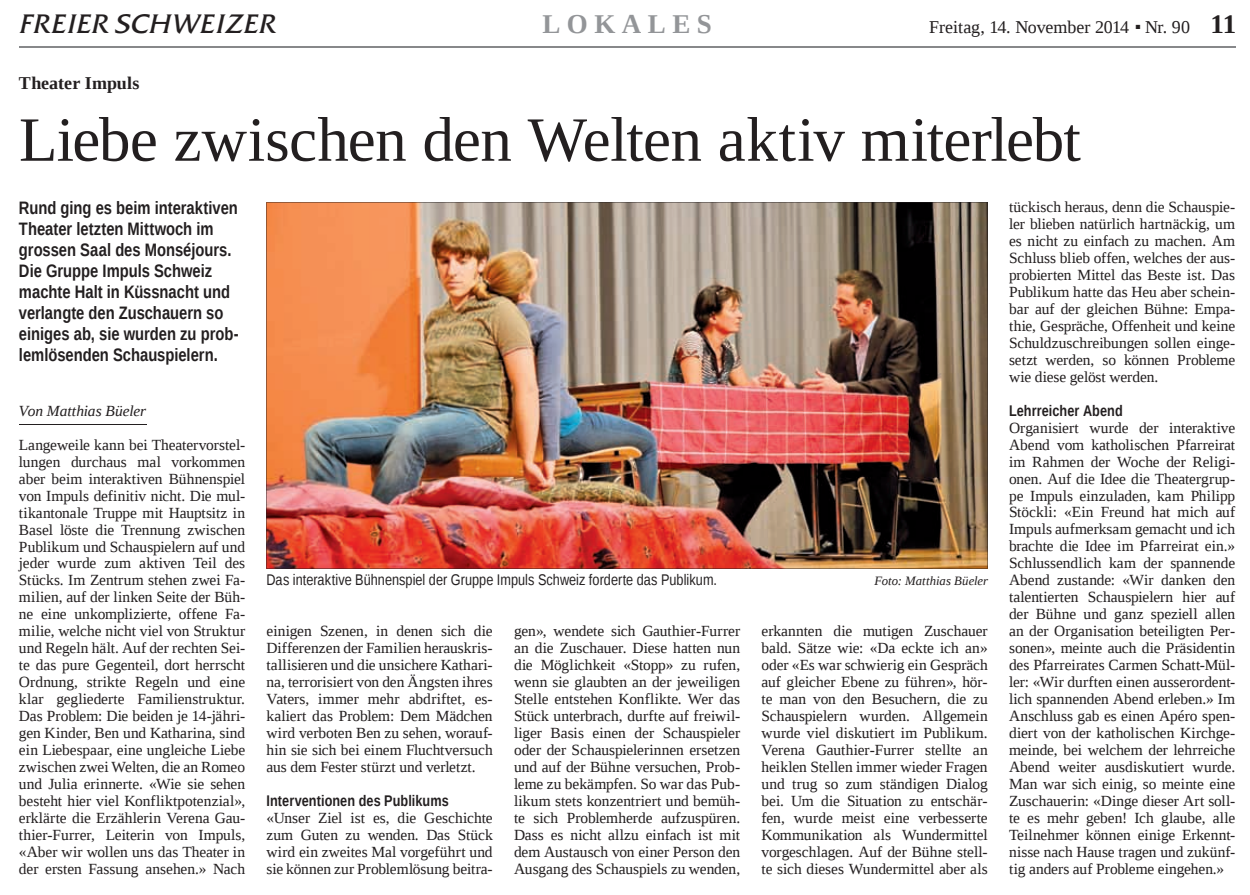
<style>
.page{position:relative;width:1250px;height:895px;background:#fff}
.page>*{position:absolute;margin:0;border:0;box-sizing:border-box;transform-origin:0 0}
.t1{font:63px "Liberation Serif";letter-spacing:-.01em;color:#231f20}
.t2{font:italic 28.2px "Friz Quadrata";color:#231f20;scale:1.04 1}
.t3{font:700 27px "Liberation Serif";letter-spacing:.24em;color:#939598}
.t4{font:700 18px/21px "Liberation Sans Narrow";color:#231f20}
.t5{font:18px "Liberation Serif";letter-spacing:-.005em;color:#231f20}
.t6{font:700 18px "Liberation Serif";color:#231f20}
.t7{font:15.45px/17px "Liberation Serif";letter-spacing:-.005em;color:#231f20;text-align:justify}
.t8{font:15.45px "Liberation Sans Narrow";letter-spacing:.005em;color:#231f20}
.t9{font:700 15.45px "Liberation Sans Narrow";letter-spacing:.005em;color:#231f20}
.t10{font:italic 15.45px "Liberation Serif";letter-spacing:-.005em;color:#231f20}
.t11{font:italic 12.75px "Liberation Serif";color:#231f20}
.t12{font:6px "Zapf Dingbats ITC";color:#231f20}
.s1{font-weight:700;font-size:27px}
</style>
<div class="page">
<hr style="left:19px;top:47px;width:1216px;height:1px;background:#87888a">
<hr style="left:19px;top:424px;width:127px;height:1px;background:#231f20">
<img style="left:266px;top:202px;width:722px;height:366px">
<h2 class="t2" style="left:18px;top:8px;width:247px">FREIER SCHWEIZER</h2>
<p class="t5" style="left:1145px;top:15px;width:93px">Nr. 90 <span class="s1">11</span></p>
<h3 class="t3" style="left:542px;top:6px;width:171px">LOKALES</h3>
<p class="t5" style="left:929px;top:15px;width:202px">Freitag, 14. November 2014</p>
<p class="t12" style="left:1136px;top:24px;width:6px">■</p>
<p class="t6" style="left:19px;top:70px;width:122px">Theater Impuls</p>
<h1 class="t1" style="left:19px;top:99px;width:1063px">Liebe zwischen den Welten aktiv miterlebt</h1>
<p class="t4" style="left:19px;top:197px;width:221px">Rund ging es beim interaktiven<br>Theater letzten Mittwoch im grossen Saal des Monséjours.<br>Die Gruppe Impuls Schweiz machte Halt in Küssnacht und verlangte den Zuschauern so einiges ab, sie wurden zu prob&shy;lemlösenden Schauspielern.</p>
<p class="t10" style="left:19px;top:400px;width:129px">Von Matthias Büeler</p>
<p class="t7" style="left:19px;top:436px;width:228px">Langeweile kann bei Theatervorstel&shy;lungen durchaus mal vorkommen aber beim interaktiven Bühnenspiel von Impuls definitiv nicht. Die mul&shy;tikantonale Truppe mit Hauptsitz in Basel löste die Trennung zwischen Publikum und Schauspielern auf und jeder wurde zum aktiven Teil des Stücks. Im Zentrum stehen zwei Fa&shy;milien, auf der linken Seite der Büh&shy;ne eine unkomplizierte, offene Fa&shy;milie, welche nicht viel von Struktur und Regeln hält. Auf der rechten Sei&shy;te das pure Gegenteil, dort herrscht Ordnung, strikte Regeln und eine klar gegliederte Familienstruktur.<br>Das Problem: Die beiden je 14-jähri&shy;gen Kinder, Ben und Katharina, sind ein Liebespaar, eine ungleiche Liebe zwischen zwei Welten, die an Romeo und Julia erinnerte. «Wie sie sehen besteht hier viel Konfliktpotenzial», erklärte die Erzählerin Verena Gau&shy;thier-Furrer, Leiterin von Impuls, «Aber wir wollen uns das Theater in der ersten Fassung ansehen.» Nach</p>
<p class="t7" style="left:1009px;top:198px;width:228px">tückisch heraus, denn die Schauspie&shy;ler blieben natürlich hartnäckig, um es nicht zu einfach zu machen. Am Schluss blieb offen, welches der aus&shy;probierten Mittel das Beste ist. Das Publikum hatte das Heu aber schein&shy;bar auf der gleichen Bühne: Empa&shy;thie, Gespräche, Offenheit und keine Schuldzuschreibungen sollen einge&shy;setzt werden, so können Probleme wie diese gelöst werden.</p>
<p class="t9" style="left:1009px;top:399px;width:115px">Lehrreicher Abend</p>
<p class="t7" style="left:1009px;top:419px;width:228px">Organisiert wurde der interaktive Abend vom katholischen Pfarreirat im Rahmen der Woche der Religi&shy;onen. Auf die Idee die Theatergrup&shy;pe Impuls einzuladen, kam Philipp Stöckli: «Ein Freund hat mich auf Impuls aufmerksam gemacht und ich brachte die Idee im Pfarreirat ein.» Schlussendlich kam der spannende Abend zustande: «Wir danken den talentierten Schauspielern hier auf der Bühne und ganz speziell allen an der Organisation beteiligten Per&shy;sonen», meinte auch die Präsidentin des Pfarreirates Carmen Schatt-Mül&shy;ler: «Wir durften einen ausserordent&shy;lich spannenden Abend erleben.» Im Anschluss gab es einen Apéro spen&shy;diert von der katholischen Kirchge&shy;meinde, bei welchem der lehrreiche Abend weiter ausdiskutiert wurde.<br>Man war sich einig, so meinte eine Zuschauerin: «Dinge dieser Art soll&shy;te es mehr geben! Ich glaube, alle Teilnehmer können einige Erkennt&shy;nisse nach Hause tragen und zukünf&shy;tig anders auf Probleme eingehen.»</p>
<p class="t8" style="left:266px;top:571px;width:452px">Das interaktive Bühnenspiel der Gruppe Impuls Schweiz forderte das Publikum.</p>
<p class="t11" style="left:874px;top:572px;width:115px">Foto: Matthias Büeler</p>
<p class="t7" style="left:514px;top:622px;width:228px">gen», wendete sich Gauthier-Furrer an die Zuschauer. Diese hatten nun die Möglichkeit «Stopp» zu rufen, wenn sie glaubten an der jeweiligen Stelle entstehen Konflikte. Wer das Stück unterbrach, durfte auf freiwil&shy;liger Basis einen der Schauspieler oder der Schauspielerinnen ersetzen und auf der Bühne versuchen, Prob&shy;leme zu bekämpfen. So war das Pub&shy;likum stets konzentriert und bemüh&shy;te sich Problemherde aufzuspüren.<br>Dass es nicht allzu einfach ist mit dem Austausch von einer Person den Ausgang des Schauspiels zu wenden,</p>
<p class="t7" style="left:761px;top:622px;width:228px">erkannten die mutigen Zuschauer bald. Sätze wie: «Da eckte ich an» oder «Es war schwierig ein Gespräch auf gleicher Ebene zu führen», hör&shy;te man von den Besuchern, die zu Schauspielern wurden. Allgemein wurde viel diskutiert im Publikum.<br>Verena Gauthier-Furrer stellte an heiklen Stellen immer wieder Fragen und trug so zum ständigen Dialog bei. Um die Situation zu entschär&shy;fen, wurde meist eine verbesserte Kommunikation als Wundermittel vorgeschlagen. Auf der Bühne stell&shy;te sich dieses Wundermittel aber als</p>
<p class="t7" style="left:266px;top:622px;width:228px">einigen Szenen, in denen sich die Differenzen der Familien herauskris&shy;tallisieren und die unsichere Kathari&shy;na, terrorisiert von den Ängsten ihres Vaters, immer mehr abdriftet, es&shy;kaliert das Problem: Dem Mädchen wird verboten Ben zu sehen, worauf&shy;hin sie sich bei einem Fluchtversuch aus dem Fester stürzt und verletzt.</p>
<p class="t9" style="left:266px;top:789px;width:184px">Interventionen des Publikums</p>
<p class="t7" style="left:266px;top:808px;width:228px">«Unser Ziel ist es, die Geschichte zum Guten zu wenden. Das Stück wird ein zweites Mal vorgeführt und sie können zur Problemlösung beitra-</p>
</div>
